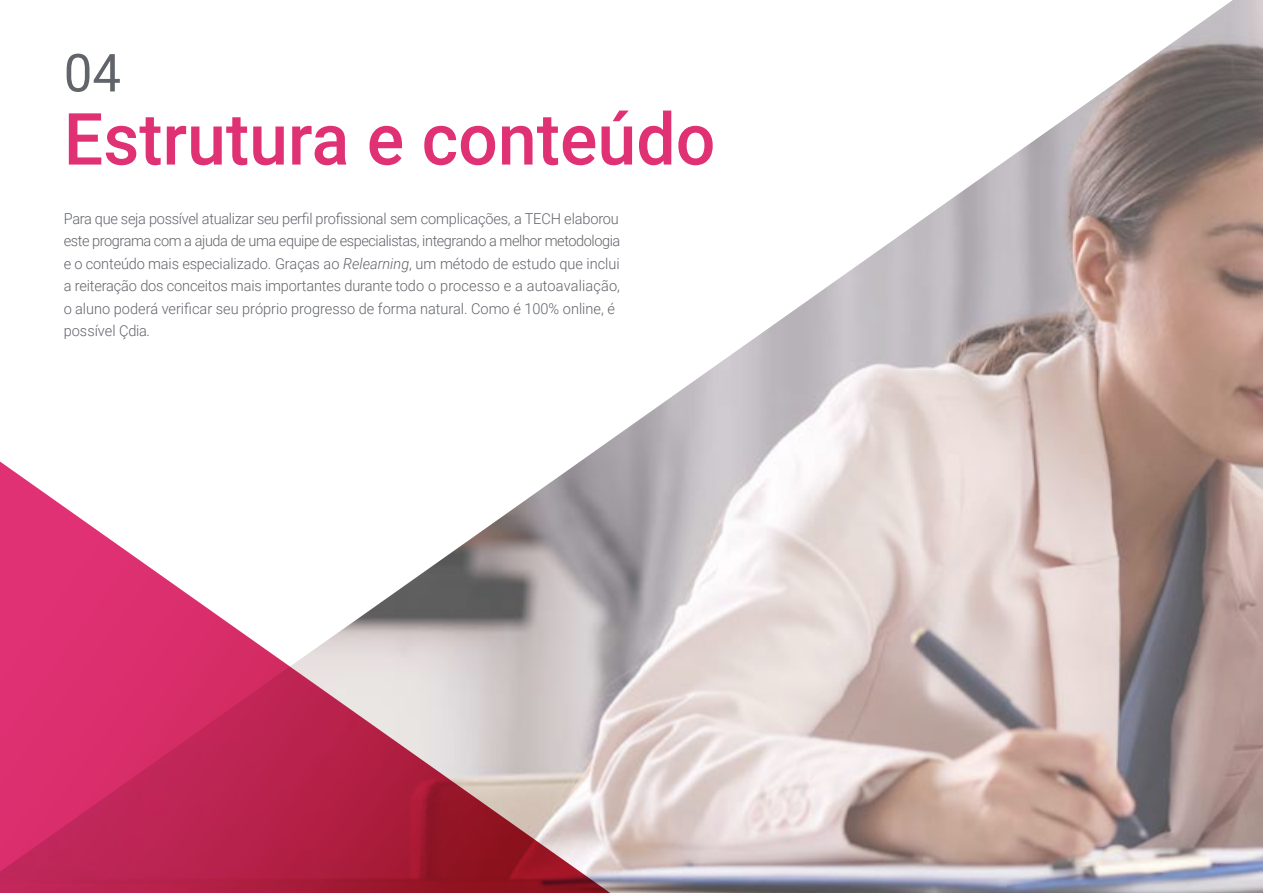
<style>
.page{position:relative;width:1263px;height:893px;background:#fff}
.page>*{position:absolute;margin:0;border:0;box-sizing:border-box;transform-origin:0 0}
.t1{font:500 72px "Roboto";color:#df3174}
.t2{font:52.5px "Roboto";color:#61646a}
.t3{font:300 15px/22.5px "Roboto";letter-spacing:-.01em;color:#61646a}
.s1{font-style:italic}
</style>
<div class="page">
<img style="left:602px;top:0;width:661px;height:893px">
<svg style="left:0;top:446px;width:640px;height:447px"></svg>
<h2 class="t2" style="left:64px;top:36px;width:59px">04</h2>
<h1 class="t1" style="left:64px;top:89px;width:653px">Estrutura e conteúdo</h1>
<p class="t3" style="left:64px;top:207px;width:558px">Para que seja possível atualizar seu perfil profissional sem complicações, a TECH elaborou este programa com a ajuda de uma equipe de especialistas, integrando a melhor metodologia e o conteúdo mais especializado. Graças ao <span class="s1">Relearning</span>, um método de estudo que inclui a reiteração dos conceitos mais importantes durante todo o processo e a autoavaliação, o aluno poderá verificar seu próprio progresso de forma natural. Como é 100% online, é possível Çdia.</p>
</div>
